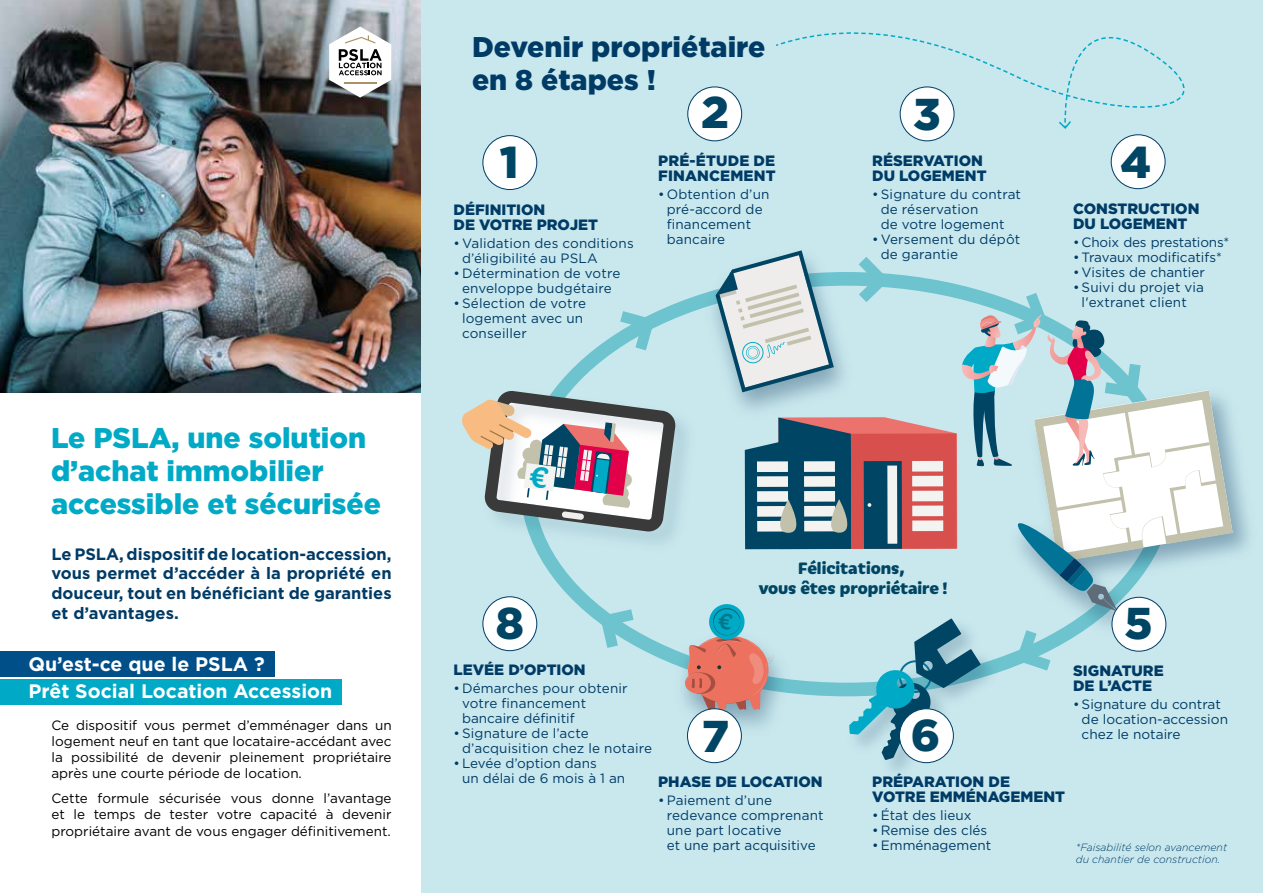
<style>
.page{position:relative;width:1263px;height:893px;background:#fff}
.page>*{position:absolute;margin:0;border:0;box-sizing:border-box;transform-origin:0 0}
.t1{font:900 44.55px "Gotham";color:#004564}
.t2{font:900 28.5px/33px "Gotham";color:#00aac6}
.t3{font:900 28.5px/33px "Gotham";color:#003b66}
.t4{font:700 19.5px/27px "Gotham";color:#fff}
.t5{font:800 17.85px/19.8px "Iskra";color:#004564;text-align:center}
.t6{font:700 16.5px/19.8px "Gotham";color:#003b66;text-align:justify}
.t7{font:900 15px/15px "Gotham";color:#003b66}
.t8{font:13.5px/15px "Gotham";letter-spacing:.01em;color:#003b66}
.t9{font:13.5px/16.2px "Gotham";color:#000;text-align:justify}
.t10{font:13.5px "Gotham";letter-spacing:-.01em;color:#003b66}
.t11{font:italic 300 10.5px/12.6px "Gotham";color:#003b66}
</style>
<div class="page">
<div style="left:421px;top:0;width:842px;height:893px;background:#c9e8ee"></div>
<svg style="left:776px;top:32px;width:409px;height:98px"></svg>
<svg style="left:608px;top:309px;width:53px;height:47px"></svg>
<svg style="left:594px;top:602px;width:51px;height:49px"></svg>
<img style="left:665px;top:645px;width:20px;height:56px">
<img style="left:528px;top:382px;width:157px;height:178px">
<img style="left:888px;top:760px;width:51px;height:11px">
<div style="left:483px;top:136px;width:54px;height:54px;background:#fff;border-radius:50%"></div>
<div style="left:483px;top:135px;width:54px;height:55px;border:1px solid #003b66;border-radius:50%"></div>
<div style="left:688px;top:87px;width:54px;height:54px;background:#fff;border-radius:50%"></div>
<div style="left:687px;top:87px;width:55px;height:54px;border:1px solid #003b66;border-radius:50%"></div>
<div style="left:900px;top:87px;width:54px;height:54px;background:#fff;border-radius:50%"></div>
<div style="left:900px;top:87px;width:54px;height:54px;border:1px solid #003b66;border-radius:50%"></div>
<div style="left:1111px;top:135px;width:54px;height:54px;background:#fff;border-radius:50%"></div>
<div style="left:1111px;top:135px;width:54px;height:54px;border:1px solid #003b66;border-radius:50%"></div>
<div style="left:483px;top:597px;width:54px;height:54px;background:#fff;border-radius:50%"></div>
<div style="left:483px;top:597px;width:54px;height:54px;border:1px solid #003b66;border-radius:50%"></div>
<img style="left:0;top:0;width:421px;height:392px">
<div style="left:0;top:651px;width:275px;height:26px;background:#004f89"></div>
<div style="left:0;top:679px;width:341px;height:26px;background:#00aac6"></div>
<svg style="left:329px;top:27px;width:62px;height:71px"></svg>
<svg style="left:685px;top:250px;width:548px;height:510px"></svg>
<svg style="left:462px;top:390px;width:214px;height:142px"></svg>
<h2 class="t2" style="left:51px;top:421px;width:331px">Le PSLA, une solution d’achat immobilier accessible et sécurisée</h2>
<p class="t6" style="left:51px;top:544px;width:342px">Le PSLA, dispositif de location-accession, vous permet d’accéder à la propriété en douceur, tout en bénéficiant de garanties et d’avantages.</p>
<h3 class="t4" style="left:29px;top:651px;width:305px">Qu’est-ce que le PSLA ?<br>Prêt Social Location Accession</h3>
<p class="t9" style="left:51px;top:717px;width:342px">Ce dispositif vous permet d’emménager dans un logement neuf en tant que locataire-accédant avec la possibilité de devenir pleinement propriétaire après une courte période de location.</p>
<p class="t9" style="left:51px;top:790px;width:342px">Cette formule sécurisée vous donne l’avantage et le temps de tester votre capacité à devenir propriétaire avant de vous engager définitivement.</p>
<h2 class="t3" style="left:472px;top:30px;width:295px">Devenir propriétaire en 8 étapes !</h2>
<h1 class="t1" style="left:701px;top:81px;width:29px">2</h1>
<p class="t7" style="left:658px;top:153px;width:119px">PRÉ-ÉTUDE DE<br>FINANCEMENT</p>
<p class="t8" style="left:667px;top:186px;width:104px;text-indent:-9px">• Obtention d’un pré-accord de financement bancaire</p>
<h1 class="t1" style="left:500px;top:131px;width:20px">1</h1>
<p class="t7" style="left:454px;top:202px;width:146px">DÉFINITION<br>DE VOTRE PROJET</p>
<p class="t8" style="left:462px;top:235px;width:173px;text-indent:-9px">• Validation des conditions d’éligibilité au PSLA</p>
<p class="t8" style="left:454px;top:265px;width:168px;text-align:center">•Détermination de votre enveloppe budgétaire</p>
<p class="t8" style="left:462px;top:295px;width:125px;text-indent:-9px">•Sélection de votre logement avec un conseiller</p>
<h1 class="t1" style="left:913px;top:83px;width:29px">3</h1>
<p class="t7" style="left:872px;top:153px;width:116px">RÉSERVATION<br>DU LOGEMENT</p>
<p class="t8" style="left:881px;top:186px;width:142px;text-indent:-9px">•Signature du contrat de réservation<br>de votre logement</p>
<p class="t8" style="left:881px;top:231px;width:141px;text-indent:-9px">• Versement du dépôt de garantie</p>
<h1 class="t1" style="left:1120px;top:131px;width:32px">4</h1>
<p class="t7" style="left:1073px;top:201px;width:128px">CONSTRUCTION<br>DU LOGEMENT</p>
<p class="t10" style="left:1073px;top:233px;width:158px">• Choix des prestations*</p>
<p class="t8" style="left:1073px;top:249px;width:150px">•Travaux modificatifs*</p>
<p class="t8" style="left:1073px;top:264px;width:133px">• Visites de chantier</p>
<p class="t8" style="left:1081px;top:279px;width:124px;text-indent:-9px">•Suivi du projet via l'extranet client</p>
<h3 class="t5" style="left:759px;top:557px;width:191px">Félicitations,<br>vous êtes propriétaire !</h3>
<h1 class="t1" style="left:496px;top:592px;width:30px">8</h1>
<p class="t7" style="left:454px;top:662px;width:134px">LEVÉE D’OPTION</p>
<p class="t8" style="left:462px;top:681px;width:167px;text-indent:-9px">•Démarches pour obtenir votre financement bancaire définitif</p>
<p class="t8" style="left:462px;top:726px;width:192px;text-indent:-9px">•Signature de l’acte d’acquisition chez le notaire</p>
<p class="t8" style="left:462px;top:756px;width:165px;text-indent:-9px">•Levée d’option dans<br>un délai de 6 mois à 1 an</p>
<h1 class="t1" style="left:702px;top:705px;width:29px">7</h1>
<p class="t7" style="left:658px;top:773px;width:166px">PHASE DE LOCATION</p>
<p class="t8" style="left:667px;top:792px;width:158px;text-indent:-9px">•Paiement d’une redevance comprenant une part locative<br>et une part acquisitive</p>
<h1 class="t1" style="left:1124px;top:593px;width:30px">5</h1>
<p class="t7" style="left:1073px;top:663px;width:92px">SIGNATURE<br>DE L’ACTE</p>
<p class="t8" style="left:1081px;top:696px;width:148px;text-indent:-9px">•Signature du contrat de location-accession</p>
<h1 class="t1" style="left:911px;top:704px;width:31px">6</h1>
<p class="t8" style="left:1081px;top:726px;width:100px">chez le notaire</p>
<p class="t7" style="left:872px;top:773px;width:194px">PRÉPARATION DE<br>VOTRE EMMÉNAGEMENT</p>
<p class="t8" style="left:872px;top:807px;width:101px">•État des lieux</p>
<p class="t8" style="left:872px;top:822px;width:116px">• Remise des clés</p>
<p class="t8" style="left:872px;top:837px;width:120px">•Emménagement</p>
<p class="t11" style="left:1076px;top:840px;width:153px">*Faisabilité selon avancement du chantier de construction.</p>
</div>
